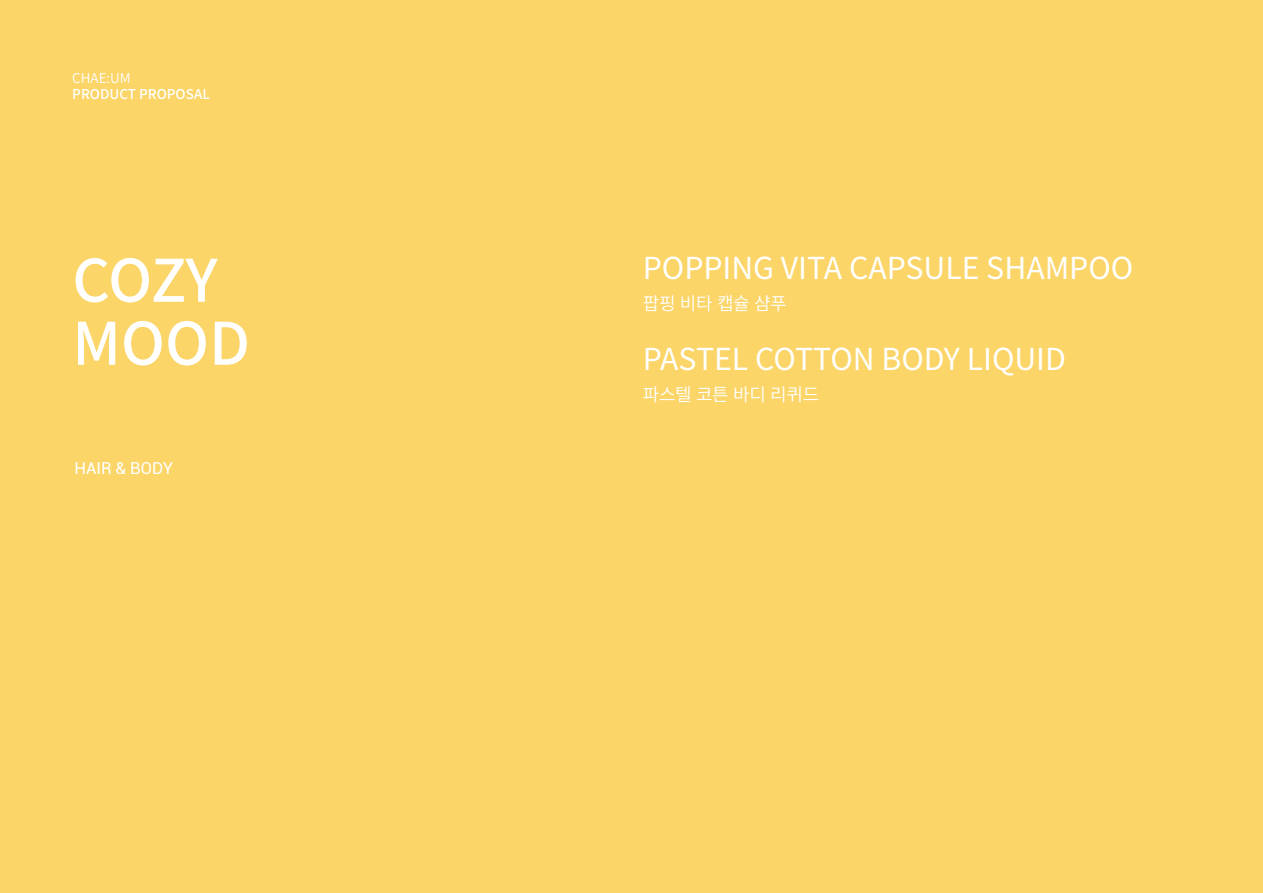
<style>
.page{position:relative;width:1263px;height:893px;background:#fbd568}
.page>*{position:absolute;margin:0;border:0;box-sizing:border-box;transform-origin:0 0}
.t1{font:500 58.5px/63px "Noto Sans CJ Kjp";letter-spacing:-.01em;color:#fff}
.t2{font:30.3px "Noto Sans CJ Kjp";color:#fff}
.t3{font:600 18px "Noto Sans CJ Kjp";letter-spacing:-.02em;color:#fff}
.t4{font:16.5px "Roboto";color:#fff}
.t5{font:500 13.5px "Noto Sans CJ Kjp";color:#fff}
.t6{font:600 13.5px "Noto Sans CJ Kjp";color:#fff}
</style>
<div class="page">
<p class="t6" style="left:72px;top:70px;width:60px">CHAE:UM</p>
<p class="t5" style="left:72px;top:87px;width:139px">PRODUCT PROPOSAL</p>
<h1 class="t1" style="left:72px;top:250px;width:179px">COZY<br>MOOD</h1>
<p class="t4" style="left:74px;top:456px;width:100px">HAIR &amp; BODY</p>
<p class="t2" style="left:643px;top:251px;width:492px">POPPING VITA CAPSULE SHAMPOO</p>
<p class="t3" style="left:643px;top:293px;width:146px">팝핑 비타 캡슐 샴푸</p>
<p class="t2" style="left:643px;top:341px;width:424px">PASTEL COTTON BODY LIQUID</p>
<p class="t3" style="left:643px;top:384px;width:178px">파스텔 코튼 바디 리퀴드</p>
</div>
